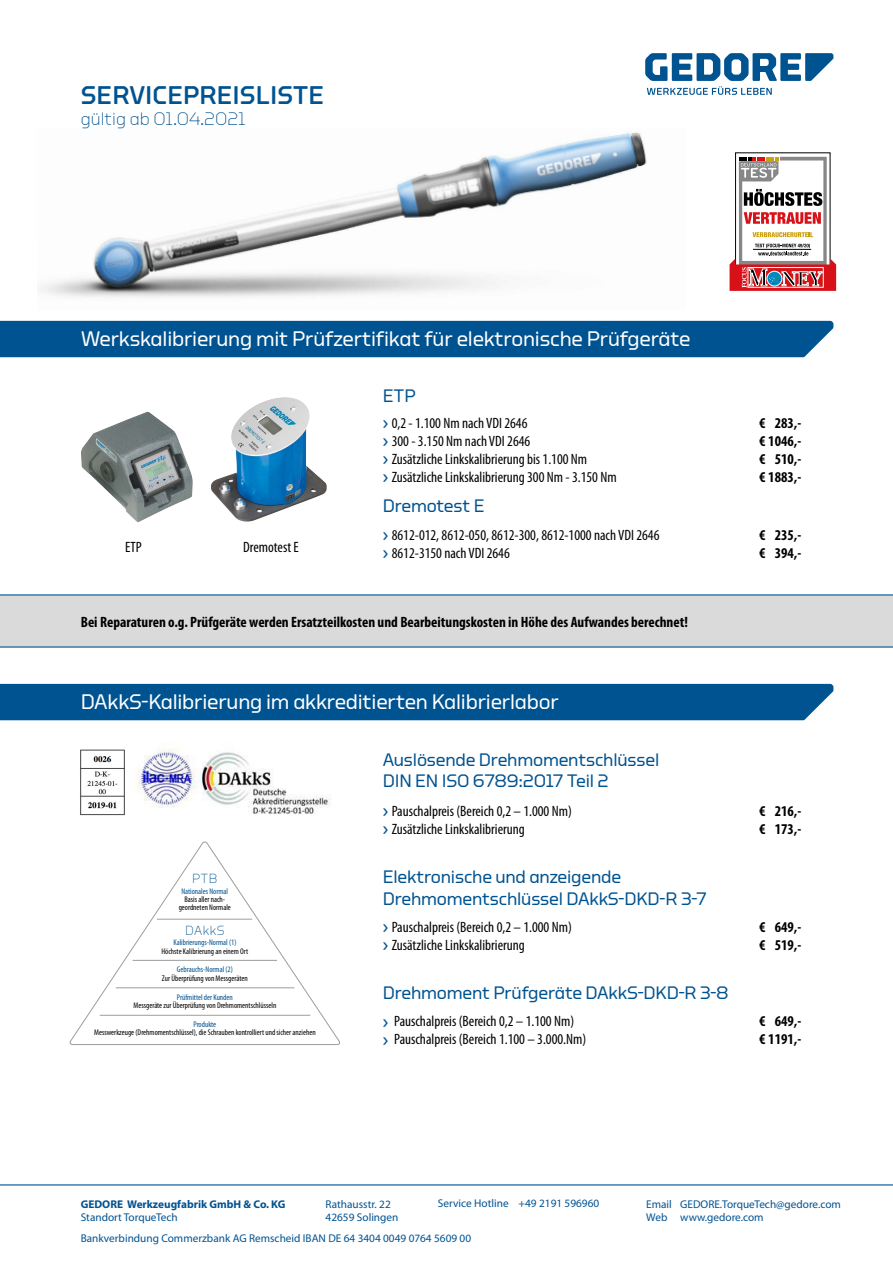
<style>
.page{position:relative;width:893px;height:1263px;background:#fff}
.page>*{position:absolute;margin:0;border:0;box-sizing:border-box;transform-origin:0 0}
.t1{font:500 25.5px "GEDORE Type";color:#005391}
.t2{font:21px "GEDORE Type";letter-spacing:-.01em;color:#fff}
.t3{font:18px/21.6px "GEDORE Type";letter-spacing:-.01em;color:#005391}
.t4{font:300 18px "GEDORE Type";color:#005391}
.t5{font:condensed 15px "Myriad Pro";color:#000}
.t6{font:700 condensed 15px "Myriad Pro";color:#000}
.t7{font:300 13.2px "GEDORE Type";letter-spacing:.035em;color:#005391}
.t8{font:11.25px/13.5px "Myriad Pro";color:#005391}
.t9{font:700 11.25px "Myriad Pro";color:#005391}
.t10{font:condensed 8.25px/8.2px "Myriad Pro";color:#000;text-align:center}
.t11{font:condensed 8.25px "Myriad Pro";color:#005391}
.s1{font-family:"GEDORE Type";font-stretch:normal;font-size:16.8px;color:#005391}
</style>
<div class="page">
<img style="left:40px;top:132px;width:607px;height:166px">
<div style="left:0;top:595px;width:893px;height:51px;background:#dadada"></div>
<svg style="left:645px;top:53px;width:188px;height:42px"></svg>
<div style="left:0;top:321px;width:833px;height:36px;background:#005391"></div>
<div style="left:0;top:684px;width:833px;height:36px;background:#005391"></div>
<hr style="left:0;top:646px;width:893px;height:2px;background:#005391">
<hr style="left:0;top:594px;width:893px;height:1px;background:#005391">
<hr style="left:0;top:1184px;width:893px;height:1px;background:#005391">
<svg style="left:69px;top:841px;width:271px;height:204px"></svg>
<img style="left:211px;top:397px;width:116px;height:125px">
<img style="left:81px;top:412px;width:112px;height:110px">
<img style="left:137px;top:748px;width:193px;height:66px">
<img style="left:80px;top:749px;width:45px;height:67px">
<svg style="left:729px;top:152px;width:107px;height:139px"></svg>
<hr style="left:753px;top:249px;width:58px;height:1px;background:#000">
<h1 class="t1" style="left:81px;top:81px;width:245px">SERVICEPREISLISTE</h1>
<p class="t4" style="left:81px;top:109px;width:166px">gültig ab 01.04.2021</p>
<h2 class="t2" style="left:81px;top:327px;width:611px">Werkskalibrierung mit Prüfzertifikat für elektronische Prüfgeräte</h2>
<p class="t3" style="left:383px;top:384px;width:34px">ETP</p>
<p class="t5" style="left:383px;top:414px;width:146px"><span class="s1">›</span> 0,2 - 1.100 Nm nach VDI 2646</p>
<p class="t6" style="left:759px;top:414px;width:44px">€ 283,-</p>
<p class="t5" style="left:383px;top:432px;width:149px"><span class="s1">›</span> 300 - 3.150 Nm nach VDI 2646</p>
<p class="t6" style="left:759px;top:432px;width:44px">€ 1046,-</p>
<p class="t5" style="left:383px;top:450px;width:206px"><span class="s1">›</span> Zusätzliche Linkskalibrierung bis 1.100 Nm</p>
<p class="t6" style="left:759px;top:450px;width:44px">€ 510,-</p>
<p class="t5" style="left:383px;top:468px;width:235px"><span class="s1">›</span> Zusätzliche Linkskalibrierung 300 Nm - 3.150 Nm</p>
<p class="t6" style="left:759px;top:468px;width:44px">€ 1883,-</p>
<p class="t5" style="left:125px;top:538px;width:18px">ETP</p>
<p class="t5" style="left:243px;top:538px;width:57px">Dremotest E</p>
<p class="t3" style="left:383px;top:495px;width:104px">Dremotest E</p>
<p class="t5" style="left:383px;top:526px;width:278px"><span class="s1">›</span> 8612-012, 8612-050, 8612-300, 8612-1000 nach VDI 2646</p>
<p class="t6" style="left:759px;top:526px;width:44px">€ 235,-</p>
<p class="t5" style="left:383px;top:544px;width:129px"><span class="s1">›</span> 8612-3150 nach VDI 2646</p>
<p class="t6" style="left:759px;top:544px;width:44px">€ 394,-</p>
<p class="t6" style="left:81px;top:612px;width:609px">Bei Reparaturen o.g. Prüfgeräte werden Ersatzteilkosten und Bearbeitungskosten in Höhe des Aufwandes berechnet!</p>
<h2 class="t2" style="left:81px;top:690px;width:479px">DAkkS-Kalibrierung im akkreditierten Kalibrierlabor</h2>
<p class="t3" style="left:383px;top:748px;width:278px">Auslösende Drehmomentschlüssel<br>DIN EN ISO 6789:2017 Teil 2</p>
<p class="t7" style="left:192px;top:871px;width:27px">PTB</p>
<p class="t11" style="left:181px;top:886px;width:48px">Nationales Normal</p>
<p class="t10" style="left:179px;top:895px;width:54px">Basis aller nach&shy;geordneten Normale</p>
<p class="t11" style="left:173px;top:938px;width:65px">Kalibrierungs-Normal (1)</p>
<p class="t10" style="left:161px;top:947px;width:88px">Höchste Kalibrierung an einem Ort</p>
<p class="t11" style="left:177px;top:965px;width:57px">Gebrauchs-Normal (2)</p>
<p class="t10" style="left:162px;top:974px;width:87px">Zur Überprüfung von Messgeräten</p>
<p class="t11" style="left:177px;top:992px;width:58px">Prüfmittel der Kunden</p>
<p class="t10" style="left:133px;top:1001px;width:144px">Messgeräte zur Überprüfung von Drehmomentschlüsseln</p>
<p class="t11" style="left:193px;top:1019px;width:24px">Produkte</p>
<p class="t10" style="left:94px;top:1028px;width:223px">Messwerkzeuge (Drehmomentschlüssel), die Schrauben kontrolliert und sicher anziehen</p>
<p class="t7" style="left:185px;top:923px;width:41px">DAkkS</p>
<p class="t5" style="left:383px;top:802px;width:191px"><span class="s1">›</span> Pauschalpreis (Bereich 0,2 – 1.000 Nm)</p>
<p class="t6" style="left:759px;top:801px;width:44px">€ 216,-</p>
<p class="t5" style="left:383px;top:820px;width:144px"><span class="s1">›</span> Zusätzliche Linkskalibrierung</p>
<p class="t6" style="left:759px;top:819px;width:44px">€ 173,-</p>
<p class="t3" style="left:383px;top:866px;width:325px">Elektronische und anzeigende<br>Drehmomentschlüssel DAkkS-DKD-R 3-7</p>
<p class="t5" style="left:383px;top:918px;width:191px"><span class="s1">›</span> Pauschalpreis (Bereich 0,2 – 1.000 Nm)</p>
<p class="t6" style="left:759px;top:917px;width:44px">€ 649,-</p>
<p class="t5" style="left:383px;top:936px;width:144px"><span class="s1">›</span> Zusätzliche Linkskalibrierung</p>
<p class="t6" style="left:759px;top:935px;width:44px">€ 519,-</p>
<p class="t3" style="left:383px;top:982px;width:347px">Drehmoment Prüfgeräte DAkkS-DKD-R 3-8</p>
<p class="t5" style="left:383px;top:1012px;width:193px"><span class="s1">›</span> Pauschalpreis (Bereich 0,2 – 1.100 Nm)</p>
<p class="t6" style="left:759px;top:1012px;width:44px">€ 649,-</p>
<p class="t5" style="left:383px;top:1030px;width:205px"><span class="s1">›</span> Pauschalpreis (Bereich 1.100 – 3.000.Nm)</p>
<p class="t6" style="left:759px;top:1030px;width:44px">€ 1191,-</p>
<p class="t9" style="left:81px;top:1196px;width:206px">GEDORE Werkzeugfabrik GmbH &amp; Co. KG</p>
<p class="t8" style="left:81px;top:1210px;width:99px">Standort TorqueTech</p>
<p class="t8" style="left:326px;top:1197px;width:74px">Rathausstr. 22<br>42659 Solingen</p>
<p class="t8" style="left:438px;top:1196px;width:163px">Service Hotline +49 2191 596960</p>
<p class="t8" style="left:646px;top:1197px;width:196px">Email GEDORE.TorqueTech@gedore.com<br>Web www.gedore.com</p>
<p class="t8" style="left:81px;top:1231px;width:392px">Bankverbindung Commerzbank AG Remscheid IBAN DE 64 3404 0049 0764 5609 00</p>
</div>
